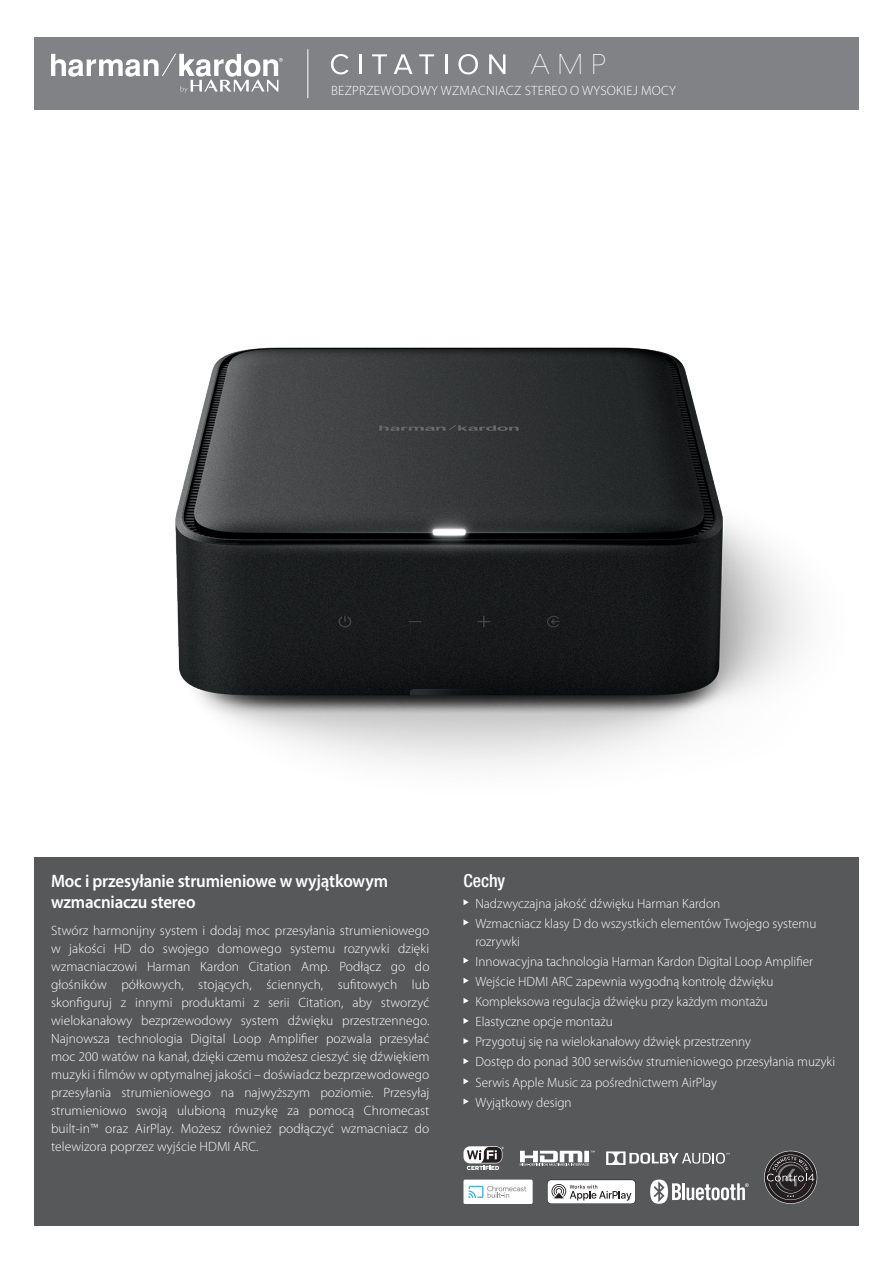
<style>
.page{position:relative;width:893px;height:1263px;background:#fff}
.page>*{position:absolute;margin:0;border:0;box-sizing:border-box;transform-origin:0 0}
.t1{font:30px "Avant Gard Goth EF X Lig";color:#fff}
.t2{font:600 18px/21px "Myriad Pro";letter-spacing:-.01em;color:#fff;scale:.94 1}
.t3{font:500 condensed 18px "Helvetica Neue LT Pro";letter-spacing:-.005em;color:#fff}
.t4{font:300 13.5px/18px "Myriad Pro";color:#fff;text-align:justify}
.t5{font:300 13.5px "Myriad Pro";letter-spacing:.02em;color:#fff}
</style>
<div class="page">
<img style="left:34px;top:109px;width:825px;height:657px">
<div style="left:34px;top:37px;width:825px;height:72px;background:#808285"></div>
<hr style="left:307px;top:49px;width:1px;height:49px;background:#fff">
<svg style="left:51px;top:54px;width:232px;height:39px"></svg>
<div style="left:34px;top:857px;width:825px;height:369px;background:#57585a"></div>
<svg style="left:463px;top:899px;width:6px;height:6px"></svg>
<svg style="left:463px;top:919px;width:6px;height:6px"></svg>
<svg style="left:463px;top:957px;width:6px;height:6px"></svg>
<svg style="left:463px;top:978px;width:6px;height:6px"></svg>
<svg style="left:463px;top:998px;width:6px;height:6px"></svg>
<svg style="left:463px;top:1018px;width:6px;height:6px"></svg>
<svg style="left:463px;top:1038px;width:6px;height:6px"></svg>
<svg style="left:463px;top:1058px;width:6px;height:6px"></svg>
<svg style="left:463px;top:1078px;width:6px;height:6px"></svg>
<svg style="left:463px;top:1098px;width:6px;height:6px"></svg>
<svg style="left:331px;top:54px;width:18px;height:20px"></svg>
<hr style="left:359px;top:54px;width:2px;height:20px;background:#fff">
<svg style="left:372px;top:54px;width:15px;height:20px"></svg>
<svg style="left:394px;top:54px;width:19px;height:20px"></svg>
<svg style="left:419px;top:54px;width:15px;height:20px"></svg>
<hr style="left:445px;top:54px;width:2px;height:20px;background:#fff">
<svg style="left:458px;top:54px;width:20px;height:20px"></svg>
<svg style="left:489px;top:54px;width:16px;height:20px"></svg>
<svg style="left:650px;top:1179px;width:99px;height:25px"></svg>
<svg style="left:463px;top:1146px;width:39px;height:17px"></svg>
<svg style="left:467px;top:1147px;width:37px;height:23px"></svg>
<svg style="left:520px;top:1151px;width:75px;height:14px"></svg>
<svg style="left:606px;top:1151px;width:123px;height:14px"></svg>
<svg style="left:547px;top:1179px;width:89px;height:25px;background:#cecdcd"></svg>
<div style="left:463px;top:1179px;width:70px;height:25px;background:#fff;border-radius:2px"></div>
<svg style="left:469px;top:1186px;width:57px;height:12px"></svg>
<svg style="left:765px;top:1151px;width:52px;height:52px"></svg>
<svg style="left:767px;top:1154px;width:47px;height:46px;background:#464344"></svg>
<p class="t1" style="left:531px;top:47px;width:77px">AMP</p>
<p class="t5" style="left:331px;top:83px;width:346px">BEZPRZEWODOWY WZMACNIACZ STEREO O WYSOKIEJ MOCY</p>
<p class="t2" style="left:51px;top:870px;width:360px">Moc i przesyłanie strumieniowe w wyjątkowym wzmacniaczu stereo</p>
<p class="t4" style="left:51px;top:922px;width:380px">Stwórz harmonijny system i dodaj moc przesyłania strumieniowego w jakości HD do swojego domowego systemu rozrywki dzięki wzmacniaczowi Harman Kardon Citation Amp. Podłącz go do głośników półkowych, stojących, ściennych, sufitowych lub skonfiguruj z innymi produktami z serii Citation, aby stworzyć wielokanałowy bezprzewodowy system dźwięku przestrzennego.<br>Najnowsza technologia Digital Loop Amplifier pozwala przesyłać moc 200 watów na kanał, dzięki czemu możesz cieszyć się dźwiękiem muzyki i filmów w optymalnej jakości – doświadcz bezprzewodowego przesyłania strumieniowego na najwyższym poziomie. Przesyłaj strumieniowo swoją ulubioną muzykę za pomocą Chromecast built-in™ oraz AirPlay. Możesz również podłączyć wzmacniacz do telewizora poprzez wyjście HDMI ARC.</p>
<p class="t3" style="left:463px;top:870px;width:43px">Cechy</p>
<p class="t4" style="left:475px;top:894px;width:246px">Nadzwyczajna jakość dźwięku Harman Kardon</p>
<p class="t4" style="left:475px;top:914px;width:342px">Wzmacniacz klasy D do wszystkich elementów Twojego systemu rozrywki</p>
<p class="t4" style="left:475px;top:952px;width:339px">Innowacyjna tachnologia Harman Kardon Digital Loop Amplifier</p>
<p class="t4" style="left:475px;top:973px;width:300px">Wejście HDMI ARC zapewnia wygodną kontrolę dźwięku</p>
<p class="t4" style="left:475px;top:993px;width:294px">Kompleksowa regulacja dźwięku przy każdym montażu</p>
<p class="t4" style="left:475px;top:1013px;width:139px">Elastyczne opcje montażu</p>
<p class="t4" style="left:475px;top:1033px;width:277px">Przygotuj się na wielokanałowy dźwięk przestrzenny</p>
<p class="t4" style="left:475px;top:1053px;width:361px">Dostęp do ponad 300 serwisów strumieniowego przesyłania muzyki</p>
<p class="t4" style="left:475px;top:1073px;width:243px">Serwis Apple Music za pośrednictwem AirPlay</p>
<p class="t4" style="left:475px;top:1093px;width:98px">Wyjątkowy design</p>
</div>
